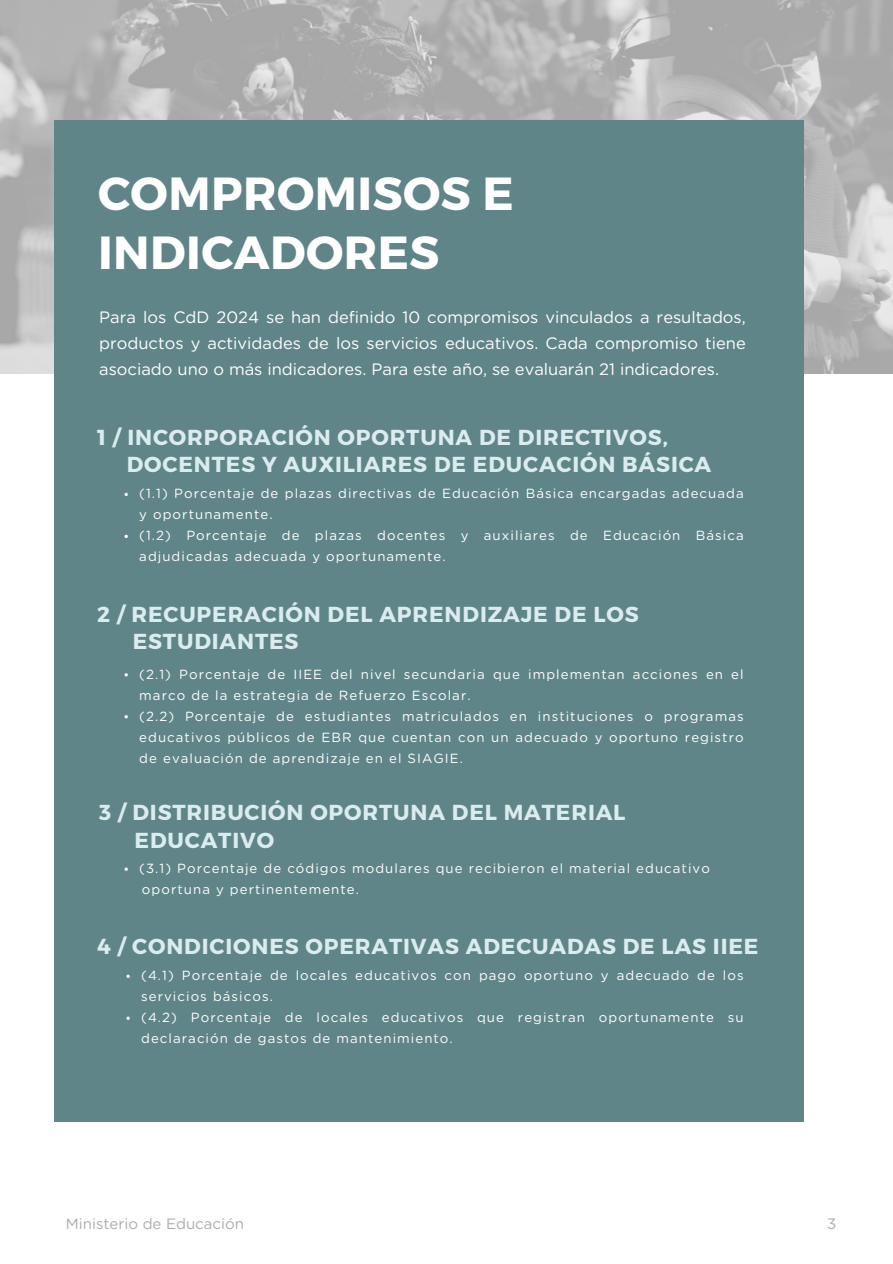
<style>
.page{position:relative;width:893px;height:1264px;background:#fff}
.page>*{position:absolute;margin:0;border:0;box-sizing:border-box;transform-origin:0 0}
.t1{font:700 46.35px/59.7px "Montserrat";letter-spacing:.01em;color:#fff}
.t2{font:700 21.6px/27px "Montserrat";letter-spacing:.04em;color:#daecee}
.t3{font:16.5px/25.8px "Gotham Rounded";color:#fff;text-align:justify}
.t4{font:15px "Gotham Rounded";color:#acada9}
.t5{font:13.2px/21px "Gotham Rounded";letter-spacing:.08em;color:#fff}
</style>
<div class="page">
<svg style="left:0;top:0;width:892px;height:391px;background:#b5b6b6"></svg>
<div style="left:55px;top:121px;width:749px;height:1000px;background:#608589"></div>
<svg style="left:124px;top:493px;width:4px;height:3px"></svg>
<svg style="left:124px;top:534px;width:4px;height:4px"></svg>
<svg style="left:126px;top:974px;width:4px;height:4px"></svg>
<p class="t1" style="left:98px;top:161px;width:417px">COMPROMISOS E<br>INDICADORES</p>
<p class="t3" style="left:99px;top:305px;width:648px">Para los CdD 2024 se han definido 10 compromisos vinculados a resultados, productos y actividades de los servicios educativos. Cada compromiso tiene asociado uno o más indicadores. Para este año, se evaluarán 21 indicadores.</p>
<p class="t2" style="left:127px;top:423px;width:586px;text-indent:-29px">1 / INCORPORACIÓN OPORTUNA DE DIRECTIVOS,<br>DOCENTES Y AUXILIARES DE EDUCACIÓN BÁSICA</p>
<h2 class="t5" style="left:139px;top:484px;width:605px">(1.1) Porcentaje de plazas directivas de Educación Básica encargadas adecuada y oportunamente.</h2>
<p class="t5" style="left:139px;top:526px;width:605px">(1.2) Porcentaje de plazas docentes y auxiliares de Educación Básica adjudicadas adecuada y oportunamente.</p>
<h1 class="t2" style="left:133px;top:600px;width:507px;text-indent:-35px">2 / RECUPERACIÓN DEL APRENDIZAJE DE LOS<br>ESTUDIANTES</h1>
<p class="t5" style="left:139px;top:664px;width:606px">(2.1) Porcentaje de IIEE del nivel secundaria que implementan acciones en el marco de la estrategia de Refuerzo Escolar.</p>
<h2 class="t5" style="left:139px;top:706px;width:606px;text-align:justify">(2.2) Porcentaje de estudiantes matriculados en instituciones o programas educativos públicos de EBR que cuentan con un adecuado y oportuno registro de evaluación de aprendizaje en el SIAGIE.</h2>
<p class="t2" style="left:135px;top:797px;width:492px;line-height:28.2px;text-indent:-35px">3 / DISTRIBUCIÓN OPORTUNA DEL MATERIAL<br>EDUCATIVO</p>
<h3 class="t5" style="left:139px;top:858px;width:572px">(3.1) Porcentaje de códigos modulares que recibieron el material educativo</h3>
<h2 class="t5" style="left:142px;top:879px;width:218px">oportuna y pertinentemente.</h2>
<h2 class="t2" style="left:97px;top:931px;width:662px">4 / CONDICIONES OPERATIVAS ADECUADAS DE LAS IIEE</h2>
<p class="t5" style="left:141px;top:965px;width:604px">(4.1) Porcentaje de locales educativos con pago oportuno y adecuado de los servicios básicos.</p>
<p class="t5" style="left:141px;top:1007px;width:604px">(4.2) Porcentaje de locales educativos que registran oportunamente su declaración de gastos de mantenimiento.</p>
<p class="t4" style="left:66px;top:1217px;width:179px">Ministerio de Educación</p>
<h3 class="t4" style="left:827px;top:1217px;width:11px">3</h3>
</div>
